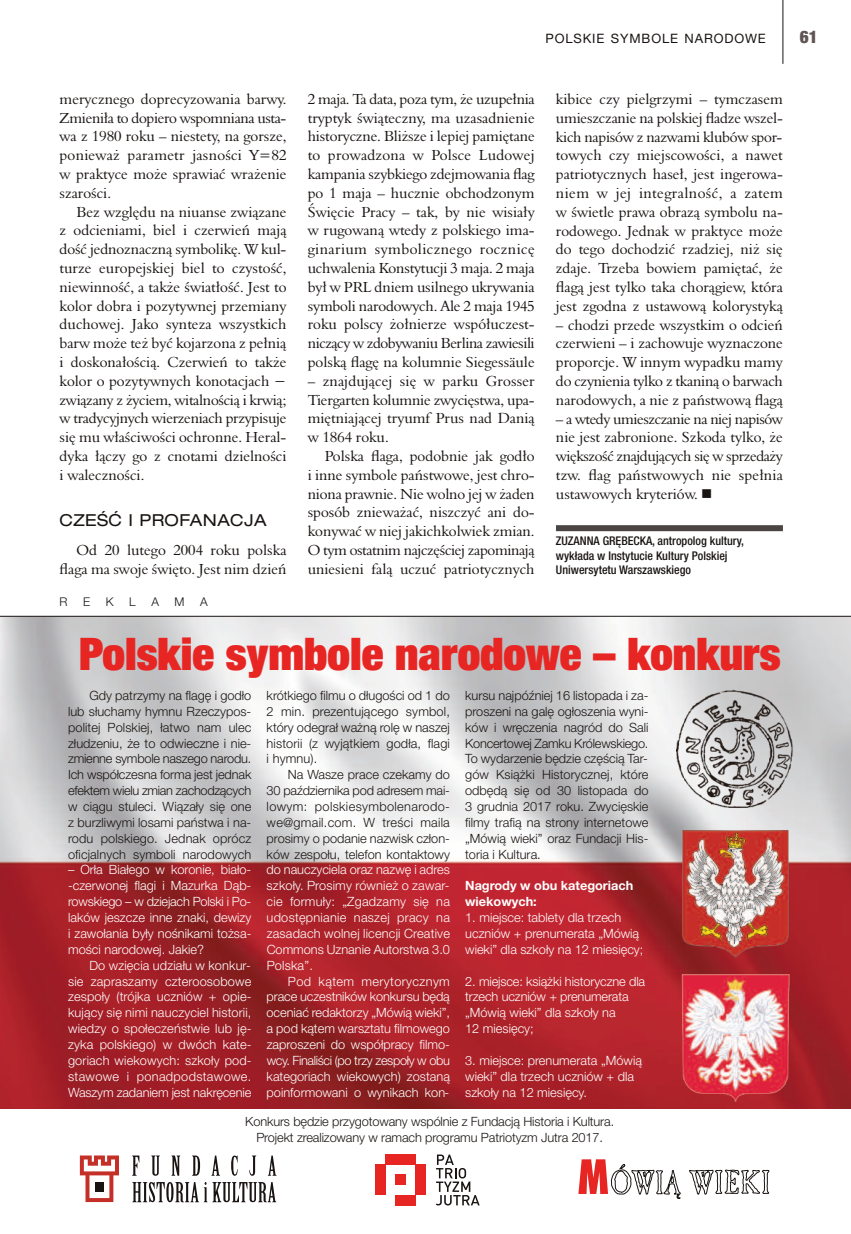
<style>
.page{position:relative;width:851px;height:1234px;background:#fff}
.page>*{position:absolute;margin:0;border:0;box-sizing:border-box;transform-origin:0 0}
.t1{font:900 condensed 45px "Helvetica Neue LT Com";color:#e72624}
.t2{font:900 condensed 17.25px "Helvetica Neue LT Com";color:#5e5554}
.t3{font:expanded 16.5px "Helvetica Neue LT Com";letter-spacing:.025em;color:#191412}
.t4{font:15px/18.8px "Aldine 401 EU";color:#191412;text-align:justify}
.t5{font:12.9px "Helvetica Neue LT Com";letter-spacing:.065em;color:#191412}
.t6{font:300 12.75px/15.9px "Helvetica Neue LT Com";color:#fff;text-align:justify}
.t7{font:300 12.75px/15.9px "Helvetica Neue LT Com";color:#191412;text-align:justify}
.t8{font:700 12.75px/15.9px "Helvetica Neue LT Com";color:#fff}
.t9{font:500 condensed 12px/14.4px "Helvetica Neue LT Com";color:#191412}
.t10{font:300 12px "Helvetica Neue LT Com";color:#191412}
</style>
<div class="page">
<hr style="left:782px;top:0;width:1px;height:64px;background:#191412">
<div style="left:556px;top:525px;width:226px;height:6px;background:#4a4442"></div>
<img style="left:0;top:617px;width:850px;height:491px">
<hr style="left:0;top:616px;width:850px;height:1px;background:#191412">
<img style="left:676px;top:684px;width:118px;height:131px">
<img style="left:676px;top:828px;width:118px;height:131px">
<img style="left:677px;top:972px;width:116px;height:131px">
<svg style="left:80px;top:1155px;width:39px;height:46px"></svg>
<svg style="left:132px;top:1155px;width:144px;height:46px"></svg>
<div style="left:385px;top:1154px;width:30px;height:10px;background:#e72624"></div>
<div style="left:375px;top:1164px;width:10px;height:30px;background:#e72624"></div>
<div style="left:415px;top:1164px;width:11px;height:30px;background:#e72624"></div>
<div style="left:395px;top:1174px;width:10px;height:10px;background:#e72624"></div>
<div style="left:395px;top:1194px;width:20px;height:11px;background:#e72624"></div>
<svg style="left:436px;top:1154px;width:43px;height:51px"></svg>
<svg style="left:578px;top:1159px;width:102px;height:39px"></svg>
<svg style="left:689px;top:1169px;width:80px;height:25px"></svg>
<p class="t4" style="left:60px;top:89px;width:228px">merycznego doprecyzowania barwy.<br>Zmieniła to dopiero wspomniana usta&shy;wa z 1980 roku – niestety, na gorsze, ponieważ parametr jasności Y=82 w praktyce może sprawiać wrażenie szarości.</p>
<p class="t4" style="left:60px;top:202px;width:228px;text-indent:17px">Bez względu na niuanse związane z odcieniami, biel i czerwień mają dość jednoznaczną symbolikę. W kul&shy;turze europejskiej biel to czystość, niewinność, a także światłość. Jest to kolor dobra i pozytywnej przemiany duchowej. Jako synteza wszystkich barw może też być kojarzona z pełnią i doskonałością. Czerwień to także kolor o pozytywnych konotacjach − związany z życiem, witalnością i krwią; w tradycyjnych wierzeniach przypisuje się mu właściwości ochronne. Heral&shy;dyka łączy go z cnotami dzielności i waleczności.</p>
<p class="t3" style="left:60px;top:510px;width:208px">CZEŚĆ I PROFANACJA</p>
<p class="t4" style="left:60px;top:540px;width:228px;text-align:right">Od 20 lutego 2004 roku polska flaga ma swoje święto. Jest nim dzień</p>
<p class="t10" style="left:60px;top:594px;width:10px">R</p>
<p class="t10" style="left:83px;top:594px;width:9px">e</p>
<p class="t10" style="left:106px;top:594px;width:9px">K</p>
<p class="t10" style="left:129px;top:594px;width:8px">l</p>
<p class="t10" style="left:151px;top:594px;width:9px">A</p>
<p class="t10" style="left:174px;top:594px;width:11px">M</p>
<p class="t10" style="left:200px;top:594px;width:9px">A</p>
<p class="t5" style="left:545px;top:30px;width:222px">POLSKIE SYMBOLE NARODOWE</p>
<p class="t2" style="left:799px;top:27px;width:19px">61</p>
<p class="t4" style="left:308px;top:89px;width:228px">2 maja. Ta data, poza tym, że uzupełnia tryptyk świąteczny, ma uzasadnienie historyczne. Bliższe i lepiej pamiętane to prowadzona w Polsce Ludowej kampania szybkiego zdejmowania flag po 1 maja – hucznie obchodzonym Święcie Pracy – tak, by nie wisiały w rugowaną wtedy z polskiego ima&shy;ginarium symbolicznego rocznicę uchwalenia Konstytucji 3 maja. 2 maja był w PRL dniem usilnego ukrywania symboli narodowych. Ale 2 maja 1945 roku polscy żołnierze współuczest&shy;niczący w zdobywaniu Berlina zawiesili polską flagę na kolumnie Siegessäule</p>
<p class="t4" style="left:308px;top:371px;width:228px">– znajdującej się w parku Grosser Tiergarten kolumnie zwycięstwa, upa&shy;miętniającej tryumf Prus nad Danią w 1864 roku.</p>
<p class="t4" style="left:308px;top:446px;width:228px;text-indent:17px">Polska flaga, podobnie jak godło i inne symbole państwowe, jest chro&shy;niona prawnie. Nie wolno jej w żaden sposób znieważać, niszczyć ani do&shy;konywać w niej jakichkolwiek zmian.<br>O tym ostatnim najczęściej zapominają uniesieni falą uczuć patriotycznych</p>
<p class="t4" style="left:556px;top:90px;width:228px">kibice czy pielgrzymi – tymczasem umieszczanie na polskiej fladze wszel&shy;kich napisów z nazwami klubów spor&shy;towych czy miejscowości, a nawet patriotycznych haseł, jest ingerowa&shy;niem w jej integralność, a zatem w świetle prawa obrazą symbolu na&shy;rodowego. Jednak w praktyce może do tego dochodzić rzadziej, niż się zdaje. Trzeba bowiem pamiętać, że flagą jest tylko taka chorągiew, która jest zgodna z ustawową kolorystyką</p>
<p class="t4" style="left:556px;top:315px;width:228px">– chodzi przede wszystkim o odcień czerwieni – i zachowuje wyznaczone proporcje. W innym wypadku mamy do czynienia tylko z tkaniną o barwach narodowych, a nie z państwową flagą</p>
<p class="t4" style="left:556px;top:409px;width:228px">– a wtedy umieszczanie na niej napisów nie jest zabronione. Szkoda tylko, że większość znajdujących się w sprzedaży tzw. flag państwowych nie spełnia ustawowych kryteriów. ■</p>
<p class="t9" style="left:556px;top:533px;width:189px">ZuZanna Grębecka, antropolog kultury, wykłada w Instytucie kultury Polskiej uniwersytetu Warszawskiego</p>
<h1 class="t1" style="left:79px;top:624px;width:703px">Polskie symbole narodowe – konkurs</h1>
<p class="t7" style="left:68px;top:687px;width:185px;text-indent:21px">Gdy patrzymy na flagę i godło lub słuchamy hymnu Rzeczypos&shy;politej Polskiej, łatwo nam ulec złudzeniu, że to odwieczne i nie&shy;zmienne symbole naszego narodu.<br>Ich współczesna forma jest jednak efektem wielu zmian zachodzących w ciągu stuleci. Wiązały się one z burzliwymi losami państwa i na&shy;rodu polskiego. Jednak oprócz oficjalnych symboli narodowych</p>
<p class="t6" style="left:68px;top:861px;width:185px">– Orła Białego w koronie, biało--czerwonej flagi i Mazurka Dąb&shy;rowskiego – w dziejach Polski i Po&shy;laków jeszcze inne znaki, dewizy i zawołania były nośnikami tożsa&shy;mości narodowej. Jakie?</p>
<p class="t6" style="left:68px;top:956px;width:185px;text-indent:21px">Do wzięcia udziału w konkur&shy;sie zapraszamy czteroosobowe zespoły (trójka uczniów + opie&shy;kujący się nimi nauczyciel historii, wiedzy o społeczeństwie lub ję&shy;zyka polskiego) w dwóch kate&shy;goriach wiekowych: szkoły pod&shy;stawowe i ponadpodstawowe.<br>Waszym zadaniem jest nakręcenie</p>
<p class="t7" style="left:266px;top:687px;width:185px">krótkiego filmu o długości od 1 do 2 min. prezentującego symbol, który odegrał ważną rolę w naszej historii (z wyjątkiem godła, flagi i hymnu).</p>
<p class="t7" style="left:266px;top:766px;width:185px;text-indent:21px">Na Wasze prace czekamy do 30 października pod adresem mai&shy;lowym: polskiesymbolenarodo&shy;we@gmail.com. W treści maila prosimy o podanie nazwisk człon&shy;ków zespołu, telefon kontaktowy</p>
<p class="t6" style="left:266px;top:861px;width:185px">do nauczyciela oraz nazwę i adres szkoły. Prosimy również o zawar&shy;cie formuły: „Zgadzamy się na udostępnianie naszej pracy na zasadach wolnej licencji Creative Commons Uznanie Autorstwa 3.0<br>Polska”.</p>
<p class="t6" style="left:266px;top:972px;width:185px;text-indent:21px">Pod kątem merytorycznym prace uczestników konkursu będą oceniać redaktorzy „Mówią wieki”, a pod kątem warsztatu filmowego zaproszeni do współpracy filmo&shy;wcy. Finaliści (po trzy zespoły w obu kategoriach wiekowych) zostaną poinformowani o wynikach kon-</p>
<p class="t7" style="left:465px;top:687px;width:185px">kursu najpóźniej 16 listopada i za&shy;proszeni na galę ogłoszenia wyni&shy;ków i wręczenia nagród do Sali Koncertowej Zamku Królewskiego.<br>To wydarzenie będzie częścią Tar&shy;gów Książki Historycznej, które odbędą się od 30 listopada do 3 grudnia 2017 roku. Zwycięskie filmy trafią na strony internetowe „Mówią wieki” oraz Fundacji His&shy;toria i Kultura.</p>
<p class="t8" style="left:465px;top:877px;width:170px">Nagrody w obu kategoriach wiekowych:</p>
<p class="t6" style="left:465px;top:909px;width:180px;text-align:left">1. miejsce: tablety dla trzech uczniów + prenumerata „Mówią wieki” dla szkoły na 12 miesięcy;</p>
<p class="t6" style="left:465px;top:972px;width:181px;text-align:left">2. miejsce: książki historyczne dla trzech uczniów + prenumerata „Mówią wieki” dla szkoły na<br>12 miesięcy;</p>
<p class="t6" style="left:465px;top:1051px;width:178px;text-align:left">3. miejsce: prenumerata „Mówią wieki” dla trzech uczniów + dla szkoły na 12 miesięcy.</p>
<p class="t7" style="left:245px;top:1113px;width:370px;line-height:15.3px;text-align:center">Konkurs będzie przygotowany wspólnie z Fundacją Historia i Kultura.<br>Projekt zrealizowany w ramach programu Patriotyzm Jutra 2017.</p>
</div>
